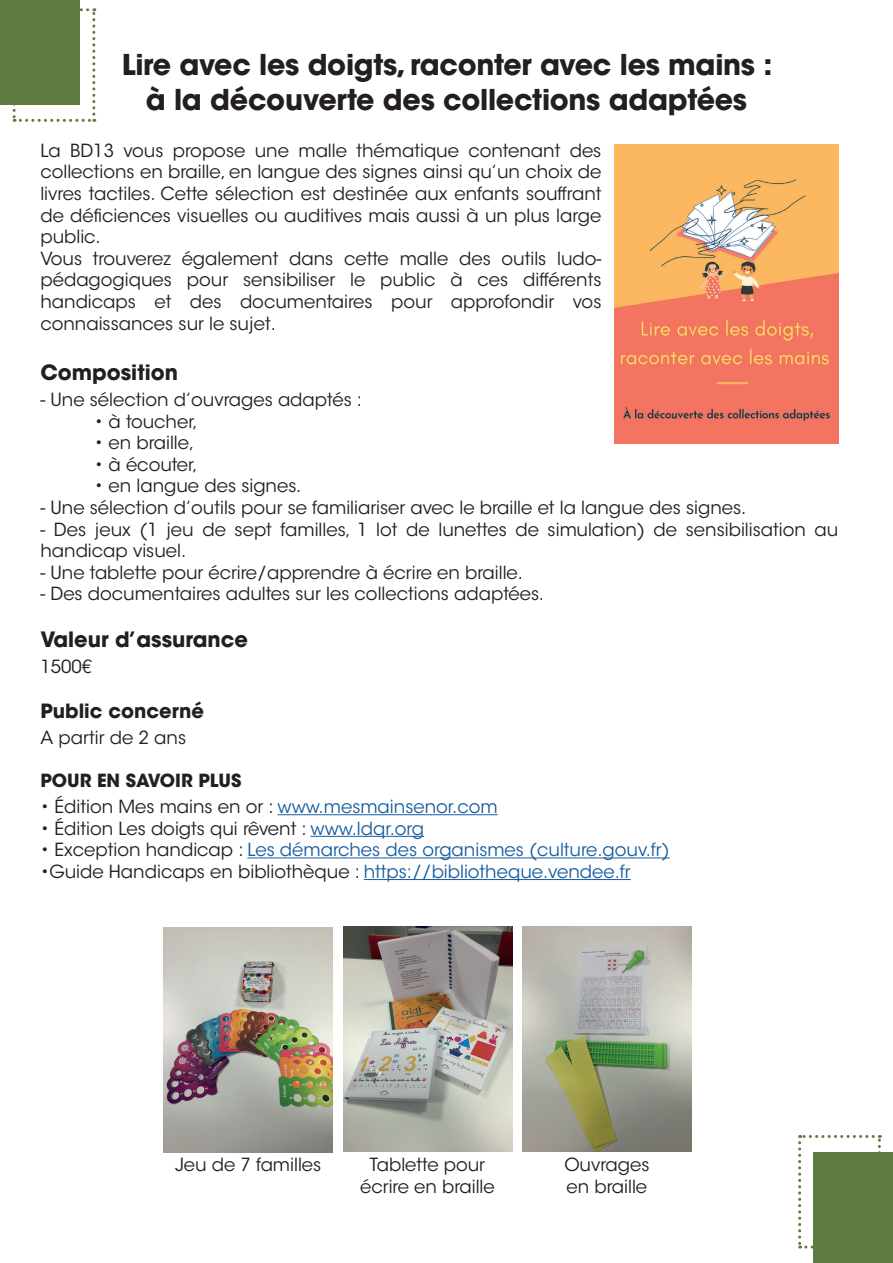
<style>
.page{position:relative;width:893px;height:1263px;background:#fff}
.page>*{position:absolute;margin:0;border:0;box-sizing:border-box;transform-origin:0 0}
.t1{font:700 28.5px/34.2px "ITC Avant Garde Std";letter-spacing:-.01em;color:#231f20;text-align:center}
.t2{font:700 21px "ITC Avant Garde Std";color:#231f20}
.t3{font:700 19.5px "ITC Avant Garde Std";color:#231f20}
.t4{font:18px/21.6px "ITC Avant Garde Std";color:#231f20}
.t5{font:18px "ITC Avant Garde Std";color:#175d9e}
.t6{font:700 18px "ITC Avant Garde Std";color:#231f20}
.s1{color:#175d9e}
.s2{color:#231f20}
</style>
<div class="page">
<div style="left:1px;top:0;width:79px;height:104px;background:#5d7a40"></div>
<svg style="left:13px;top:8px;width:82px;height:114px"></svg>
<hr style="left:277px;top:814px;width:221px;height:1px;background:#175d9e">
<hr style="left:311px;top:836px;width:113px;height:1px;background:#175d9e">
<hr style="left:247px;top:857px;width:423px;height:1px;background:#175d9e">
<hr style="left:364px;top:879px;width:267px;height:1px;background:#175d9e">
<div style="left:813px;top:1152px;width:80px;height:111px;background:#5d7a40"></div>
<svg style="left:798px;top:1135px;width:83px;height:113px"></svg>
<img style="left:615px;top:145px;width:224px;height:299px">
<img style="left:164px;top:927px;width:169px;height:225px">
<img style="left:522px;top:926px;width:169px;height:225px">
<img style="left:343px;top:926px;width:169px;height:225px">
<h1 class="t1" style="left:122px;top:48px;width:652px">Lire avec les doigts, raconter avec les mains : à la découverte des collections adaptées</h1>
<p class="t4" style="left:40px;top:140px;width:563px">La BD13 vous propose une malle thématique contenant des collections en braille, en langue des signes ainsi qu’un choix de livres tactiles. Cette sélection est destinée aux enfants souffrant de déficiences visuelles ou auditives mais aussi à un plus large public.<br>Vous trouverez également dans cette malle des outils ludo&shy;pédagogiques pour sensibiliser le public à ces différents handicaps et des documentaires pour approfondir vos connaissances sur le sujet.</p>
<p class="t2" style="left:40px;top:359px;width:139px">Composition</p>
<p class="t4" style="left:40px;top:389px;width:323px">- Une sélection d’ouvrages adaptés :</p>
<p class="t4" style="left:94px;top:410px;width:105px">• à toucher,</p>
<p class="t4" style="left:94px;top:432px;width:101px">• en braille,</p>
<p class="t4" style="left:94px;top:454px;width:105px">• à écouter,</p>
<p class="t4" style="left:94px;top:475px;width:209px">• en langue des signes.</p>
<p class="t4" style="left:40px;top:497px;width:707px">- Une sélection d’outils pour se familiariser avec le braille et la langue des signes.</p>
<p class="t4" style="left:40px;top:518px;width:799px">- Des jeux (1 jeu de sept familles, 1 lot de lunettes de simulation) de sensibilisation au handicap visuel.</p>
<p class="t4" style="left:40px;top:562px;width:484px">- Une tablette pour écrire/apprendre à écrire en braille.</p>
<p class="t4" style="left:40px;top:583px;width:505px">- Des documentaires adultes sur les collections adaptées.</p>
<p class="t2" style="left:40px;top:626px;width:209px">Valeur d’assurance</p>
<p class="t4" style="left:40px;top:656px;width:53px">1500€</p>
<p class="t3" style="left:40px;top:698px;width:165px">Public concerné</p>
<p class="t4" style="left:40px;top:727px;width:147px">A partir de 2 ans</p>
<p class="t6" style="left:40px;top:769px;width:203px">POUR EN SAVOIR PLUS</p>
<p class="t4" style="left:40px;top:796px;width:459px">• Édition Mes mains en or : <span class="s1">www.mesmainsenor.com</span></p>
<p class="t4" style="left:40px;top:817px;width:385px">• Édition Les doigts qui rêvent : <span class="s1">www.ldqr.org</span></p>
<p class="t5" style="left:40px;top:839px;width:631px"><span class="s2">• Exception handicap :</span> Les démarches des organismes (culture.gouv.fr)</p>
<p class="t4" style="left:40px;top:861px;width:592px">•Guide Handicaps en bibliothèque : <span class="s1">https://bibliotheque.vendee.fr</span></p>
<p class="t4" style="left:175px;top:1154px;width:148px">Jeu de 7 familles</p>
<p class="t4" style="left:360px;top:1154px;width:136px;text-align:center">Tablette pour écrire en braille</p>
<p class="t4" style="left:564px;top:1154px;width:87px">Ouvrages en braille</p>
</div>
